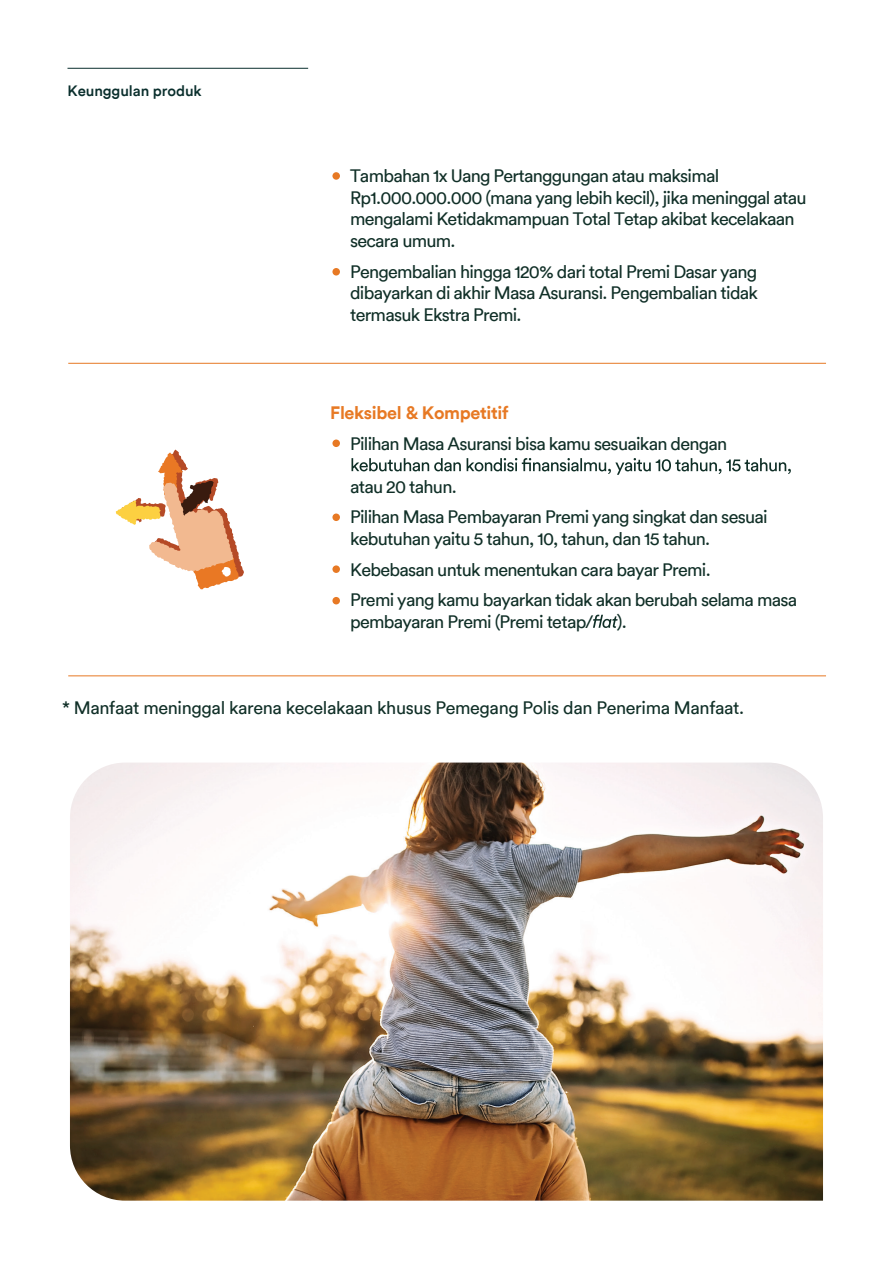
<style>
.page{position:relative;width:893px;height:1263px;background:#fff}
.page>*{position:absolute;margin:0;border:0;box-sizing:border-box;transform-origin:0 0}
.t1{font:18px/21.6px "FWD Circular TT";letter-spacing:-.04em;color:#102f27}
.t2{font:18px "FWD Circular TT";letter-spacing:-.02em;color:#102f27}
.t3{font:700 18px "FWD Circular TT";letter-spacing:-.02em;color:#e77924}
.t4{font:500 15px "FWD Circular TT";letter-spacing:-.005em;color:#092e2c}
</style>
<div class="page">
<svg style="left:351px;top:458px;width:440px;height:17px"></svg>
<svg style="left:593px;top:615px;width:25px;height:13px"></svg>
<div style="left:332px;top:439px;width:8px;height:8px;background:#e77924;border-radius:50%"></div>
<div style="left:332px;top:513px;width:8px;height:8px;background:#e77924;border-radius:50%"></div>
<div style="left:332px;top:597px;width:8px;height:7px;background:#e77924;border-radius:50%"></div>
<div style="left:332px;top:565px;width:8px;height:8px;background:#e77924;border-radius:50%"></div>
<div style="left:332px;top:172px;width:8px;height:8px;background:#e77924;border-radius:50%"></div>
<div style="left:332px;top:268px;width:8px;height:7px;background:#e77924;border-radius:50%"></div>
<hr style="left:68px;top:68px;width:240px;height:1px;background:#092e2c">
<hr style="left:68px;top:363px;width:758px;height:1px;background:#e77924">
<hr style="left:68px;top:675px;width:758px;height:1px;background:#e77924">
<img style="left:70px;top:762px;width:753px;height:439px">
<svg style="left:116px;top:450px;width:128px;height:139px"></svg>
<p class="t4" style="left:68px;top:80px;width:136px">Keunggulan produk</p>
<p class="t1" style="left:350px;top:164px;width:458px">Tambahan 1x Uang Pertanggungan atau maksimal Rp1.000.000.000 (mana yang lebih kecil), jika meninggal atau mengalami Ketidakmampuan Total Tetap akibat kecelakaan secara umum.</p>
<p class="t1" style="left:350px;top:260px;width:409px;text-align:justify">Pengembalian hingga 120% dari total Premi Dasar yang dibayarkan di akhir Masa Asuransi. Pengembalian tidak termasuk Ekstra Premi.</p>
<p class="t3" style="left:330px;top:400px;width:180px">Fleksibel &amp; Kompetitif</p>
<p class="t1" style="left:350px;top:432px;width:379px">Pilihan Masa Asuransi bisa kamu sesuaikan dengan</p>
<p class="t1" style="left:350px;top:470px;width:419px;line-height:30.6px">atau 20 tahun.<br>Pilihan Masa Pembayaran Premi yang singkat dan sesuai</p>
<p class="t1" style="left:350px;top:523px;width:449px;line-height:30.6px">kebutuhan yaitu 5 tahun, 10, tahun, dan 15 tahun.<br>Kebebasan untuk menentukan cara bayar Premi.<br>Premi yang kamu bayarkan tidak akan berubah selama masa</p>
<p class="t1" style="left:350px;top:610px;width:245px">pembayaran Premi (Premi tetap/</p>
<p class="t1" style="left:617px;top:610px;width:11px">).</p>
<p class="t2" style="left:62px;top:696px;width:684px">* Manfaat meninggal karena kecelakaan khusus Pemegang Polis dan Penerima Manfaat.</p>
</div>
